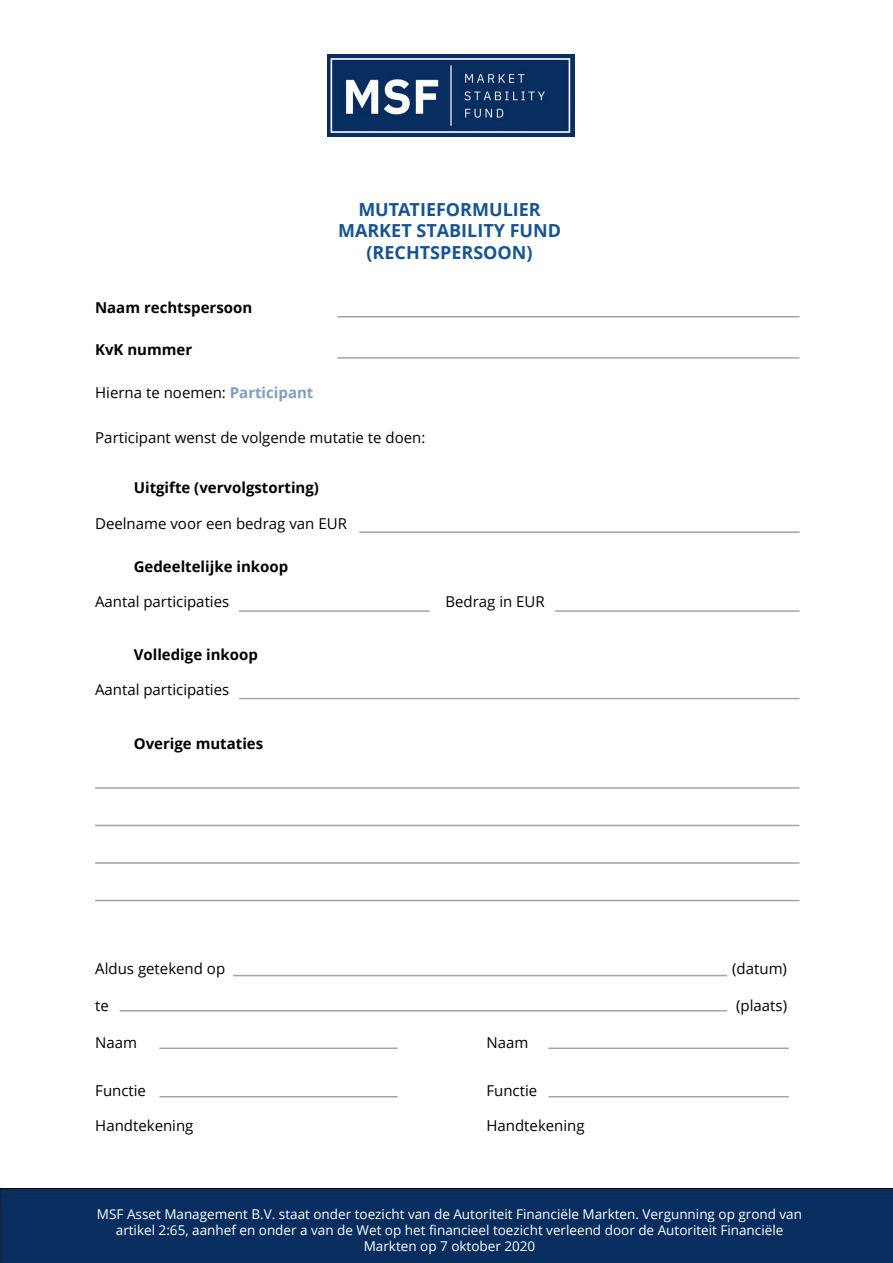
<style>
.page{position:relative;width:893px;height:1263px;background:#fff}
.page>*{position:absolute;margin:0;border:0;box-sizing:border-box;transform-origin:0 0}
.t1{font:700 18px/21.5px "Open Sans";color:#175492;text-align:center}
.t2{font:15px "Open Sans";color:#000}
.t3{font:700 15px "Open Sans";color:#000}
.t4{font:700 15px "Open Sans";color:#010202}
.t5{font:13.5px/16.2px "Open Sans";color:#fff;text-align:center}
.s1{font-weight:700;color:#7d9fc2}
.s2{font-style:inherit}
</style>
<div class="page">
<hr style="left:337px;top:316px;width:462px;height:1px;background:#a5a4a2">
<hr style="left:337px;top:357px;width:462px;height:2px;background:#a5a4a2">
<hr style="left:359px;top:531px;width:440px;height:2px;background:#a5a4a2">
<hr style="left:239px;top:610px;width:190px;height:2px;background:#a5a4a2">
<hr style="left:555px;top:610px;width:244px;height:2px;background:#a5a4a2">
<hr style="left:239px;top:698px;width:560px;height:1px;background:#a5a4a2">
<hr style="left:95px;top:787px;width:704px;height:2px;background:#a5a4a2">
<hr style="left:95px;top:825px;width:704px;height:1px;background:#a5a4a2">
<hr style="left:95px;top:862px;width:704px;height:2px;background:#a5a4a2">
<hr style="left:95px;top:900px;width:704px;height:1px;background:#a5a4a2">
<hr style="left:233px;top:975px;width:494px;height:1px;background:#a5a4a2">
<hr style="left:120px;top:1010px;width:607px;height:1px;background:#a5a4a2">
<hr style="left:549px;top:1047px;width:240px;height:2px;background:#a5a4a2">
<hr style="left:159px;top:1047px;width:239px;height:2px;background:#a5a4a2">
<hr style="left:549px;top:1096px;width:240px;height:1px;background:#a5a4a2">
<hr style="left:159px;top:1096px;width:239px;height:1px;background:#a5a4a2">
<img style="left:328px;top:55px;width:246px;height:82px">
<div style="left:0;top:1188px;width:893px;height:75px;background:#082e5f"></div>
<p class="t1" style="left:338px;top:198px;width:225px">MUTATIEFORMULIER<br>MARKET STABILITY FUND (RECHTSPERSOON)</p>
<p class="t4" style="left:95px;top:297px;width:159px">Naam rechtspersoon</p>
<p class="t4" style="left:95px;top:339px;width:99px">KvK nummer</p>
<p class="t2" style="left:95px;top:382px;width:220px">Hierna te noemen: <span class="s1">Participant</span></p>
<p class="t2" style="left:95px;top:427px;width:332px">Participant wenst de volgende mutatie te doen:</p>
<p class="t3" style="left:134px;top:477px;width:187px">Uitgifte (vervolgstorting)</p>
<p class="t2" style="left:95px;top:513px;width:253px">Deelname voor een bedrag van EUR</p>
<p class="t3" style="left:134px;top:556px;width:156px">Gedeeltelijke inkoop</p>
<p class="t2" style="left:95px;top:592px;width:136px">Aantal participaties</p>
<p class="t3" style="left:134px;top:644px;width:126px">Volledige inkoop</p>
<p class="t2" style="left:95px;top:679px;width:136px">Aantal participaties</p>
<p class="t3" style="left:134px;top:733px;width:131px">Overige mutaties</p>
<p class="t2" style="left:445px;top:592px;width:101px">Bedrag in EUR</p>
<p class="t2" style="left:95px;top:959px;width:131px">Aldus getekend op</p>
<p class="t2" style="left:732px;top:959px;width:56px">(datum)</p>
<p class="t2" style="left:95px;top:995px;width:15px">te</p>
<p class="t2" style="left:736px;top:995px;width:52px">(plaats)</p>
<p class="t2" style="left:95px;top:1032px;width:43px">Naam</p>
<p class="t2" style="left:486px;top:1032px;width:43px">Naam</p>
<p class="t2" style="left:95px;top:1081px;width:52px">Functie</p>
<p class="t2" style="left:486px;top:1081px;width:52px">Functie</p>
<p class="t2" style="left:95px;top:1115px;width:100px">Handtekening</p>
<p class="t2" style="left:486px;top:1115px;width:100px">Handtekening</p>
<p class="t5" style="left:97px;top:1205px;width:707px">M<span class="s2">SF</span> Asset Management B.V. staat onder toezicht van de Autoriteit Financiële Markten. Vergunning op grond van artikel 2:65, aanhef en onder a van de Wet op het financieel toezicht verleend door de Autoriteit Financiële<br>Markten op 7 oktober 2020</p>
</div>
